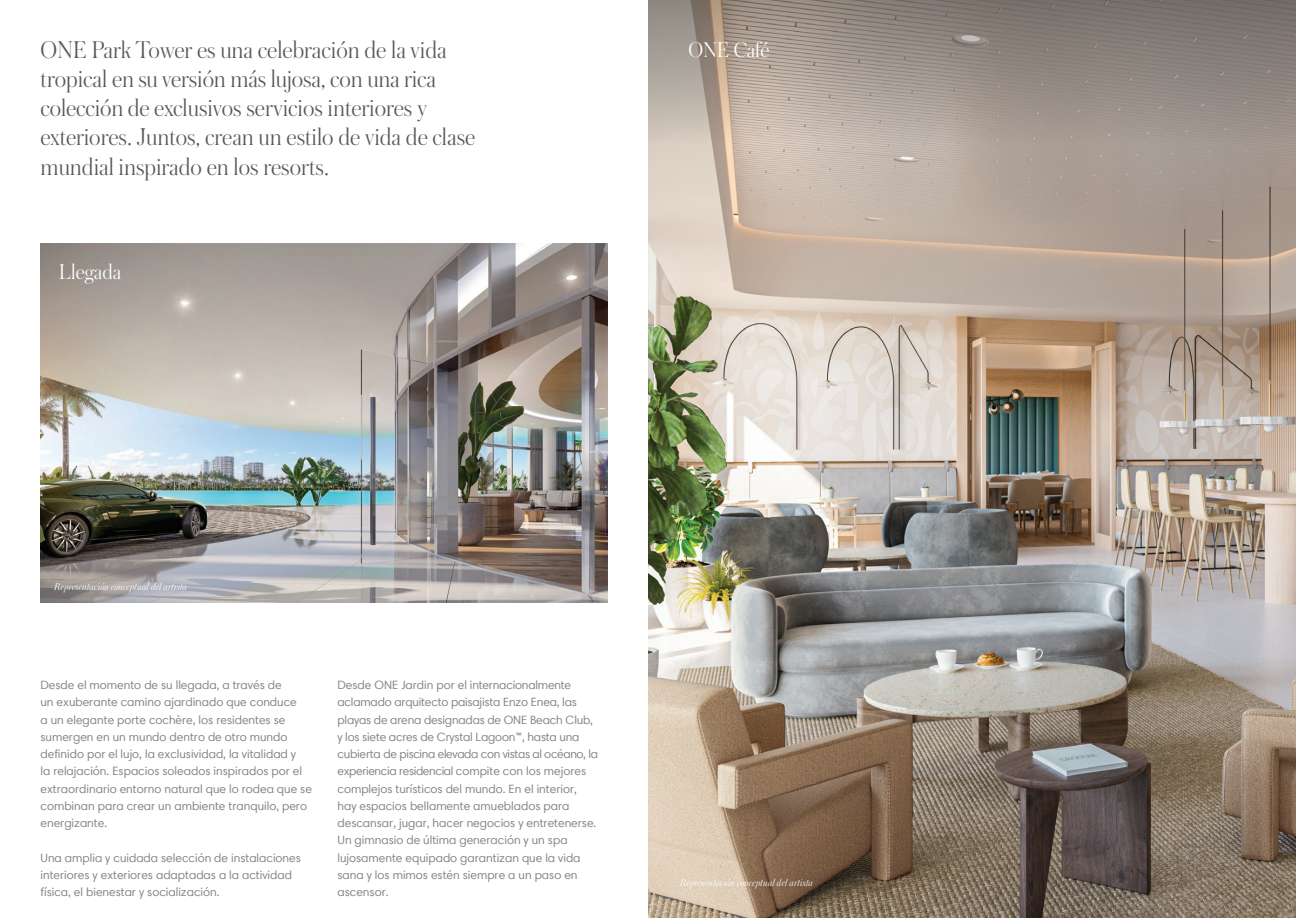
<style>
.page{position:relative;width:1296px;height:918px;background:#fff}
.page>*{position:absolute;margin:0;border:0;box-sizing:border-box;transform-origin:0 0}
.t1{font:300 25.5px/29.2px "Austin";color:#57585a}
.t2{font:300 22.5px "Austin";color:#fff}
.t3{font:12px/17.2px "Harmonia Sans W01";color:#808285}
.VITA_BODY{font:italic 300 10.5px "Austin";letter-spacing:.01em;color:#fff}
</style>
<div class="page">
<img style="left:648px;top:141px;width:648px;height:777px">
<img style="left:40px;top:243px;width:568px;height:360px">
<svg style="left:648px;top:0;width:648px;height:141px;background:#9b9189"></svg>
<p class="t1" style="left:40px;top:34px;width:436px">ONE Park Tower es una celebración de la vida tropical en su versión más lujosa, con una rica colección de exclusivos servicios interiores y exteriores. Juntos, crean un estilo de vida de clase mundial inspirado en los resorts.</p>
<p class="t2" style="left:59px;top:257px;width:64px">Llegada</p>
<p class="t2" style="left:688px;top:34px;width:82px">ONE Café</p>
<p class="VITA_BODY" style="left:55px;top:579px;width:134px">Representación conceptual del artista</p>
<p class="t3" style="left:40px;top:676px;width:273px">Desde el momento de su llegada, a través de<br>un exuberante camino ajardinado que conduce<br>a un elegante porte cochère, los residentes se sumergen en un mundo dentro de otro mundo definido por el lujo, la exclusividad, la vitalidad y<br>la relajación. Espacios soleados inspirados por el extraordinario entorno natural que lo rodea que se combinan para crear un ambiente tranquilo, pero energizante.</p>
<p class="t3" style="left:40px;top:849px;width:262px">Una amplia y cuidada selección de instalaciones interiores y exteriores adaptadas a la actividad física, el bienestar y socialización.</p>
<p class="t3" style="left:338px;top:676px;width:262px">Desde ONE Jardin por el internacionalmente aclamado arquitecto paisajista Enzo Enea, las playas de arena designadas de ONE Beach Club, y los siete acres de Crystal Lagoon™, hasta una cubierta de piscina elevada con vistas al océano, la experiencia residencial compite con los mejores complejos turísticos del mundo. En el interior, hay espacios bellamente amueblados para descansar, jugar, hacer negocios y entretenerse.<br>Un gimnasio de última generación y un spa lujosamente equipado garantizan que la vida sana y los mimos estén siempre a un paso en ascensor.</p>
<p class="VITA_BODY" style="left:681px;top:875px;width:134px">Representación conceptual del artista</p>
</div>
